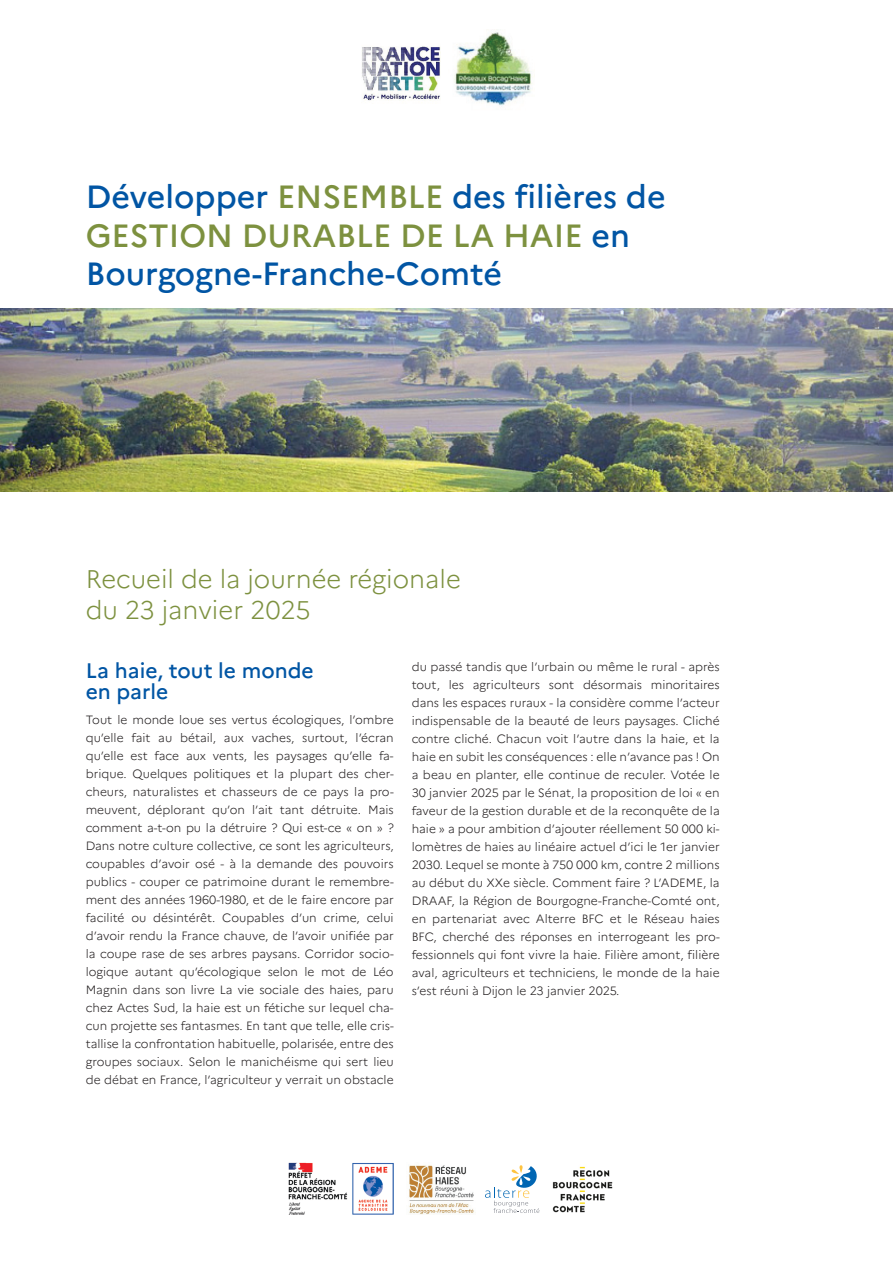
<style>
.page{position:relative;width:893px;height:1263px;background:#fff}
.page>*{position:absolute;margin:0;border:0;box-sizing:border-box;transform-origin:0 0}
.t1{font:500 32.1px/38.5px "Marianne";color:#0155a4}
.t2{font:300 25.5px/30.6px "Marianne";color:#7d913f}
.t3{font:500 21px/21px "Marianne";color:#0155a4}
.t4{font:300 12px/18px "Marianne";color:#231f20;text-align:justify}
.s1{color:#7d913f}
</style>
<div class="page">
<img style="left:0;top:309px;width:893px;height:183px">
<svg style="left:485px;top:1165px;width:54px;height:48px"></svg>
<img style="left:288px;top:1162px;width:106px;height:53px">
<img style="left:409px;top:1165px;width:65px;height:50px">
<img style="left:552px;top:1166px;width:61px;height:47px">
<img style="left:362px;top:46px;width:78px;height:55px">
<img style="left:454px;top:32px;width:78px;height:74px">
<h1 class="t1" style="left:86px;top:177px;width:581px">Développer <span class="s1">ensemble</span> des filières de <span class="s1">gestion durable de la haie</span> en<br>Bourgogne-Franche-Comté</h1>
<h2 class="t2" style="left:86px;top:563px;width:377px">Recueil de la journée régionale du 23 janvier 2025</h2>
<h3 class="t3" style="left:86px;top:660px;width:230px">La haie, tout le monde en parle</h3>
<p class="t4" style="left:86px;top:711px;width:309px">Tout le monde loue ses vertus écologiques, l’ombre qu’elle fait au bétail, aux vaches, surtout, l’écran qu’elle est face aux vents, les paysages qu’elle fa&shy;brique. Quelques politiques et la plupart des cher&shy;cheurs, naturalistes et chasseurs de ce pays la pro&shy;meuvent, déplorant qu’on l’ait tant détruite. Mais comment a-t-on pu la détruire ? Qui est-ce « on » ?<br>Dans notre culture collective, ce sont les agriculteurs, coupables d’avoir osé - à la demande des pouvoirs publics - couper ce patrimoine durant le remembre&shy;ment des années 1960-1980, et de le faire encore par facilité ou désintérêt. Coupables d’un crime, celui d’avoir rendu la France chauve, de l’avoir unifiée par la coupe rase de ses arbres paysans. Corridor socio&shy;logique autant qu’écologique selon le mot de Léo Magnin dans son livre La vie sociale des haies, paru chez Actes Sud, la haie est un fétiche sur lequel cha&shy;cun projette ses fantasmes. En tant que telle, elle cris&shy;tallise la confrontation habituelle, polarisée, entre des groupes sociaux. Selon le manichéisme qui sert lieu de débat en France, l’agriculteur y verrait un obstacle</p>
<p class="t4" style="left:412px;top:658px;width:309px">du passé tandis que l’urbain ou même le rural - après tout, les agriculteurs sont désormais minoritaires dans les espaces ruraux - la considère comme l’acteur indispensable de la beauté de leurs paysages. Cliché contre cliché. Chacun voit l’autre dans la haie, et la haie en subit les conséquences : elle n’avance pas ! On a beau en planter, elle continue de reculer. Votée le 30 janvier 2025 par le Sénat, la proposition de loi « en faveur de la gestion durable et de la reconquête de la haie » a pour ambition d’ajouter réellement 50 000 ki&shy;lomètres de haies au linéaire actuel d’ici le 1er janvier 2030. Lequel se monte à 750 000 km, contre 2 millions au début du XXe siècle. Comment faire ? L’ADEME, la DRAAF, la Région de Bourgogne-Franche-Comté ont, en partenariat avec Alterre BFC et le Réseau haies BFC, cherché des réponses en interrogeant les pro&shy;fessionnels qui font vivre la haie. Filière amont, filière aval, agriculteurs et techniciens, le monde de la haie s’est réuni à Dijon le 23 janvier 2025.</p>
</div>
